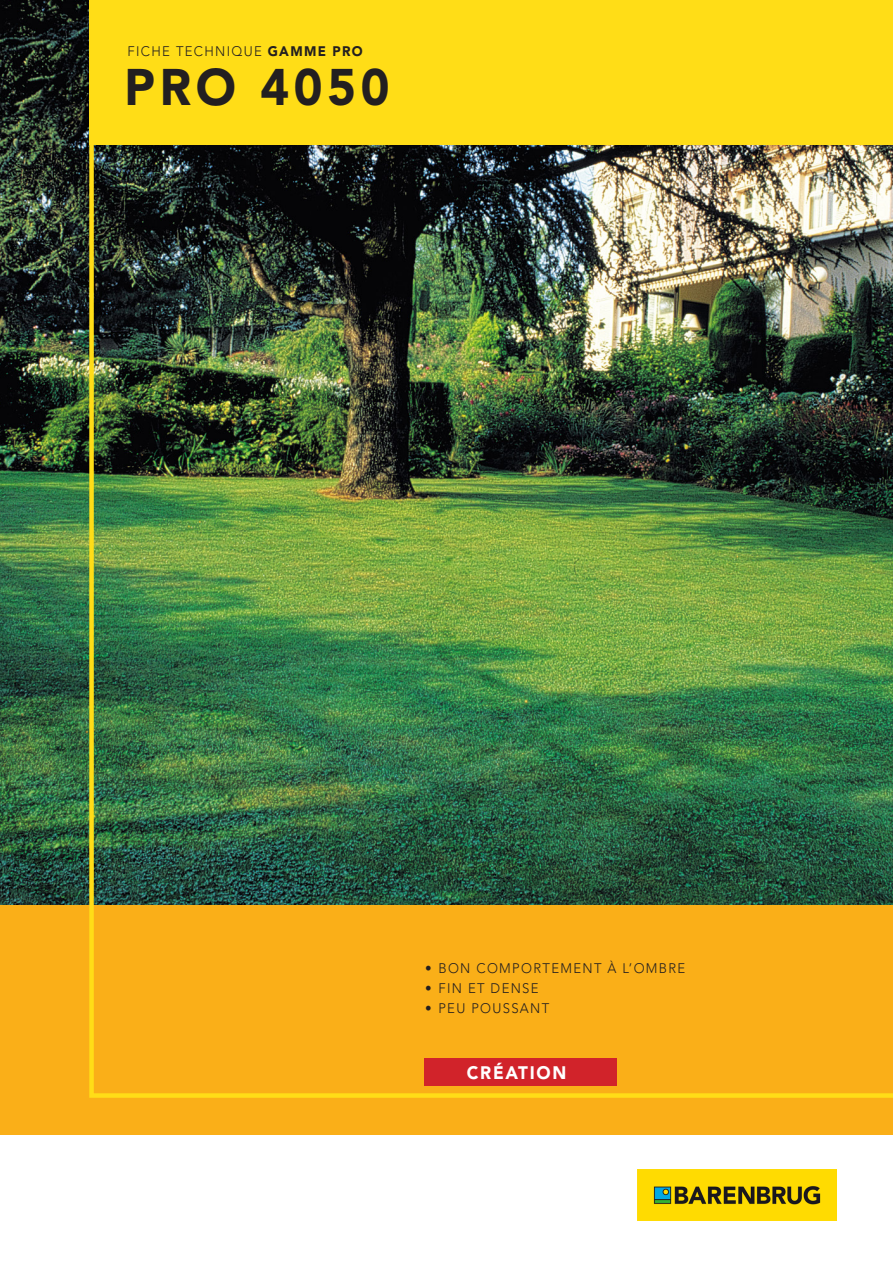
<style>
.page{position:relative;width:893px;height:1263px;background:#fff}
.page>*{position:absolute;margin:0;border:0;box-sizing:border-box;transform-origin:0 0}
.t1{font:900 51px "Avenir LT Std";letter-spacing:.1em;color:#231f20;scale:.95 1}
.t2{font:900 18px "Avenir LT Std";letter-spacing:.1em;color:#fff;scale:.95 1}
.t3{font:300 13.8px "Avenir LT Std";letter-spacing:.1em;color:#231f20;scale:.95 1}
.s1{font-weight:900}
</style>
<div class="page">
<img style="left:0;top:0;width:89px;height:905px">
<div style="left:89px;top:0;width:804px;height:145px;background:#ffdd17"></div>
<div style="left:0;top:905px;width:893px;height:229px;background:#faaf18"></div>
<img style="left:89px;top:145px;width:804px;height:953px">
<img style="left:638px;top:1169px;width:198px;height:51px">
<p class="t3" style="left:128px;top:43px;width:249px">FICHE TECHNIQUE <span class="s1">GAMME PRO</span></p>
<p class="t1" style="left:124px;top:56px;width:281px">PRO 4050</p>
<p class="t3" style="left:425px;top:960px;width:275px">• BON COMPORTEMENT À L’OMBRE</p>
<p class="t3" style="left:425px;top:980px;width:121px">• FIN ET DENSE</p>
<p class="t3" style="left:425px;top:1000px;width:132px">• PEU POUSSANT</p>
<p class="t2" style="left:467px;top:1062px;width:106px">CRÉATION</p>
</div>
